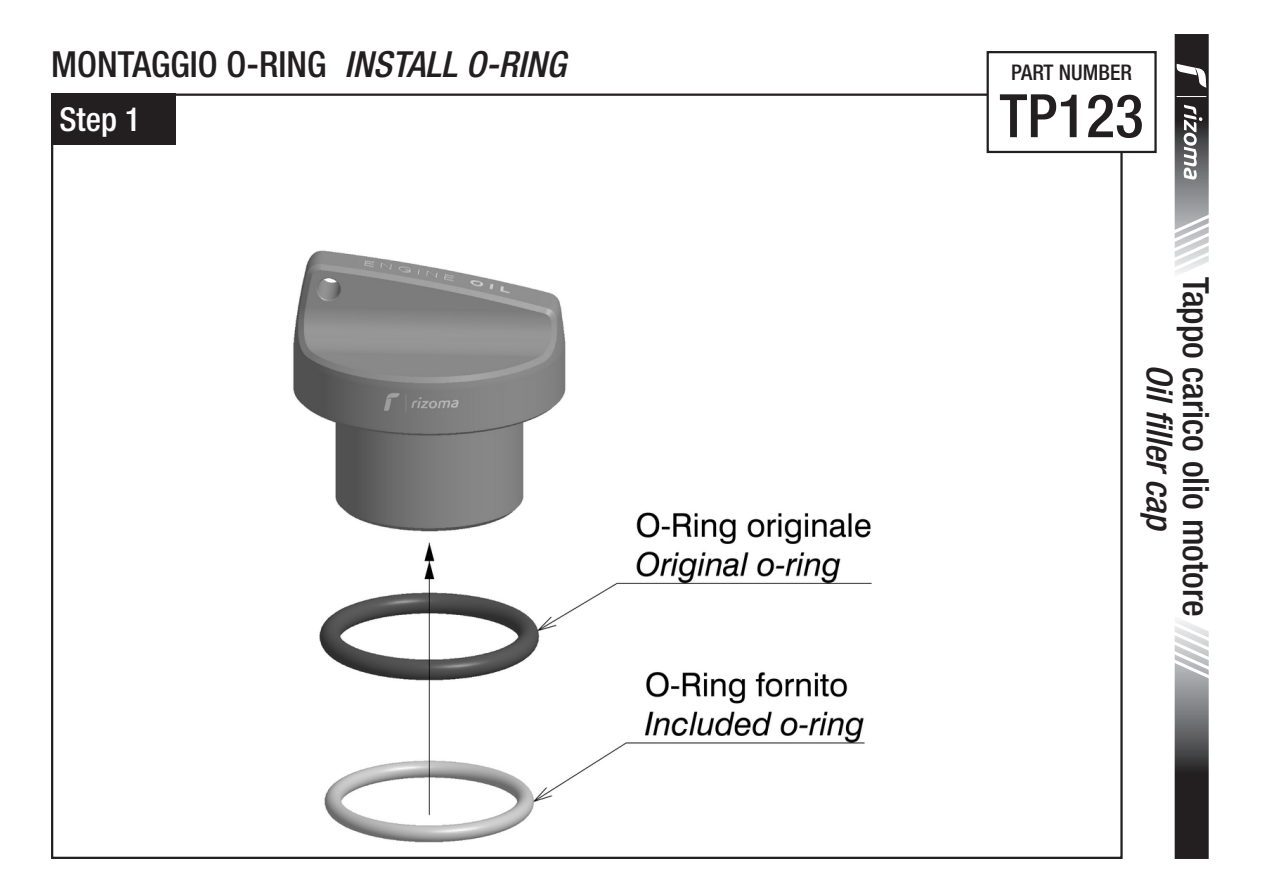
<style>
.page{position:relative;width:1263px;height:893px;background:#fff}
.page>*{position:absolute;margin:0;border:0;box-sizing:border-box;transform-origin:0 0}
.t1{font:500 condensed 60px "Helvetica Neue LT Std";color:#231f20}
.t2{font:500 condensed 36px "Helvetica Neue LT Std";color:#231f20}
.t3{font:italic 500 condensed 36px "Helvetica Neue LT Std";color:#231f20}
.t4{font:500 condensed 33px "Helvetica Neue LT Std";color:#fff}
.t5{font:500 condensed 21.6px "Helvetica Neue LT Std";color:#231f20}
.s1{font-style:italic}
</style>
<div class="page">
<img style="left:293px;top:250px;width:579px;height:593px">
<div style="left:51px;top:94px;width:124px;height:51px;background:#231f20"></div>
<svg style="left:1174px;top:620px;width:35px;height:239px;background:#706f70"></svg>
<svg style="left:1174px;top:34px;width:35px;height:240px"></svg>
<div style="left:986px;top:51px;width:171px;height:102px;border:2px solid #231f20"></div>
<p class="t2" style="left:51px;top:42px;width:516px">MONTAGGIO O-RING <span class="s1">INSTALL O-RING</span></p>
<p class="t4" style="left:60px;top:99px;width:83px">Step 1</p>
<p class="t5" style="left:1011px;top:59px;width:122px">PART NUMBER</p>
<h1 class="t1" style="left:999px;top:80px;width:146px">TP123</h1>
<p class="t2" style="left:1217px;top:277px;width:341px;rotate:90deg">Tappo carico olio motore</p>
<p class="t3" style="left:1181px;top:364px;width:169px;rotate:90deg">Oil filler cap</p>
</div>
